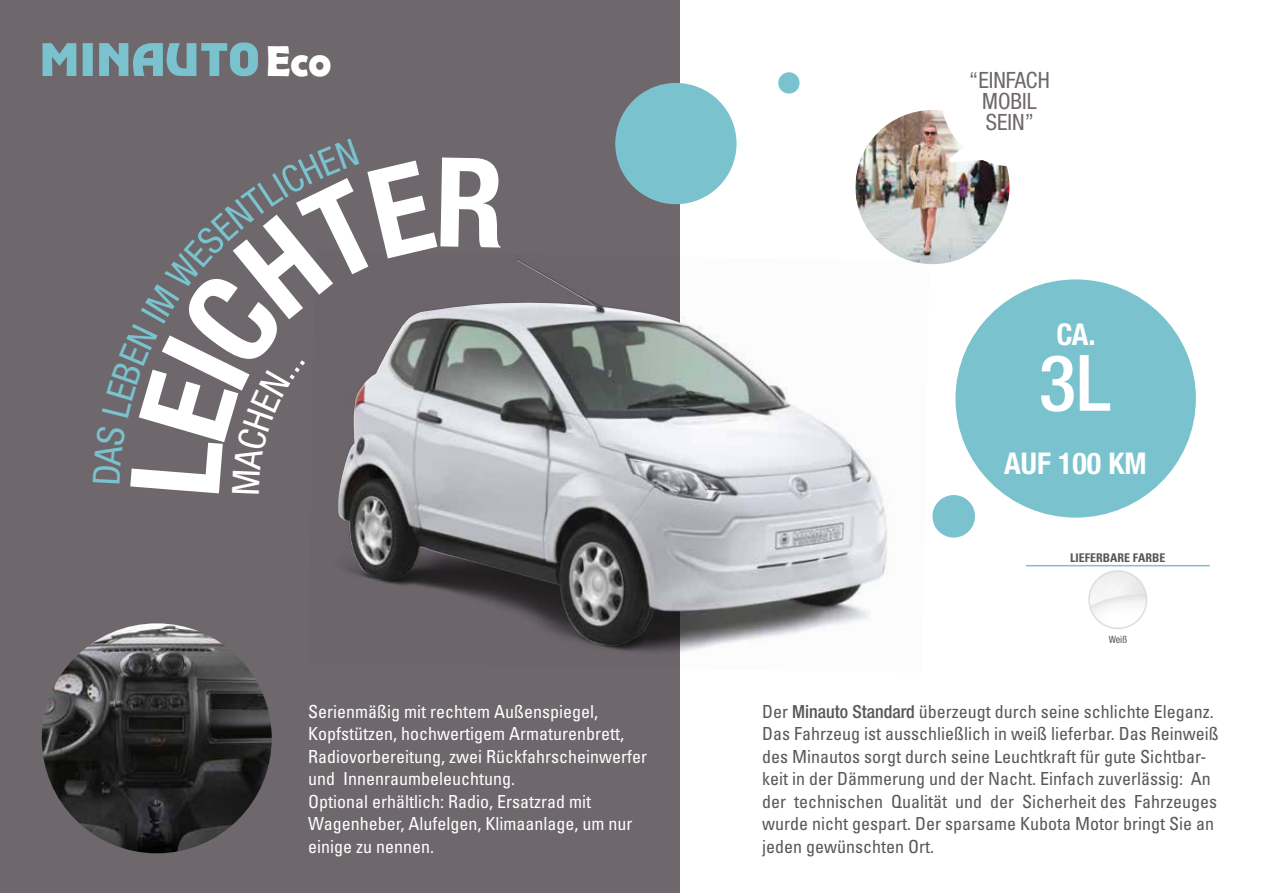
<style>
.page{position:relative;width:1263px;height:893px;background:#fff}
.page>*{position:absolute;margin:0;border:0;box-sizing:border-box;transform-origin:0 0}
.t1{font:500 condensed 78px "Helvetica Neue LT Std";color:#fff}
.t2{font:700 43.2px "Berlin Sans FB Demi";color:#fff}
.t3{font:700 condensed 30px "Helvetica Neue LT Std";color:#fff}
.t4{font:condensed 22.5px/21px "Helvetica Neue LT Std";color:#6e676c;text-align:center}
.t5{font:condensed 18px/22.5px "Univers LT Std";color:#575756}
.t6{font:condensed 18px/22.5px "Univers LT Std";color:#fff}
.t7{font:700 condensed 12px "Univers LT Std";color:#575756}
.t8{font:condensed 10.05px "Helvetica Neue LT Std";color:#575756}
.s1{font-family:"Helvetica Neue LT Std";font-weight:500}
</style>
<div class="page">
<div style="left:0;top:0;width:680px;height:893px;background:#6e676c"></div>
<svg style="left:43px;top:43px;width:215px;height:33px"></svg>
<img style="left:338px;top:260px;width:549px;height:386px">
<img style="left:855px;top:110px;width:154px;height:154px;border-radius:77px">
<svg style="left:939px;top:110px;width:70px;height:65px"></svg>
<div style="left:615px;top:83px;width:121px;height:121px;background:#79c2ce;border-radius:50%"></div>
<div style="left:778px;top:72px;width:21px;height:22px;background:#79c2ce;border-radius:50%"></div>
<div style="left:1089px;top:571px;width:57px;height:57px;background:#f1f0f0;border-radius:29px"></div>
<svg style="left:1091px;top:594px;width:55px;height:34px"></svg>
<div style="left:1088px;top:570px;width:59px;height:59px;border:2px solid #ddd;border-radius:50%"></div>
<hr style="left:1026px;top:565px;width:184px;height:1px;background:#79c2ce">
<div style="left:932px;top:495px;width:43px;height:43px;background:#79c2ce;border-radius:50%"></div>
<div style="left:955px;top:279px;width:241px;height:239px;background:#79c2ce;border-radius:50%"></div>
<img style="left:42px;top:623px;width:230px;height:230px;border-radius:115px">
<svg style="left:338px;top:260px;width:164px;height:234px"></svg>
<h2 class="t2" style="left:266px;top:36px;width:67px">Eco</h2>
<p class="t6" style="left:308px;top:700px;width:340px">Serienmäßig mit rechtem Außenspiegel, Kopfstützen, hochwertigem Armaturenbrett, Radiovorbereitung, zwei Rückfahrscheinwerfer und Innenraumbeleuchtung.<br>Optional erhältlich: Radio, Ersatzrad mit Wagenheber, Alufelgen, Klimaanlage, um nur einige zu nennen.</p>
<p class="t4" style="left:969px;top:70px;width:82px">“EINFACH<br>MOBIL<br>SEIN”</p>
<h3 class="t3" style="left:1056px;top:316px;width:41px">CA.</h3>
<h1 class="t1" style="left:1039px;top:337px;width:74px">3l</h1>
<h3 class="t3" style="left:1004px;top:445px;width:123px">AUF 100 KM</h3>
<p class="t7" style="left:1070px;top:551px;width:97px">LIEFERBARE FARBE</p>
<p class="t8" style="left:1109px;top:633px;width:20px">WEIß</p>
<p class="t5" style="left:762px;top:700px;width:458px">Der <span class="s1">Minauto Standard</span> überzeugt durch seine schlichte Eleganz.<br>Das Fahrzeug ist ausschließlich in weiß lieferbar. Das Reinweiß des Minautos sorgt durch seine Leuchtkraft für gute Sichtbar&shy;keit in der Dämmerung und der Nacht. Einfach zuverlässig: An der technischen Qualität und der Sicherheit des Fahrzeuges wurde nicht gespart. Der sparsame Kubota Motor bringt Sie an jeden gewünschten Ort.</p>
</div>
